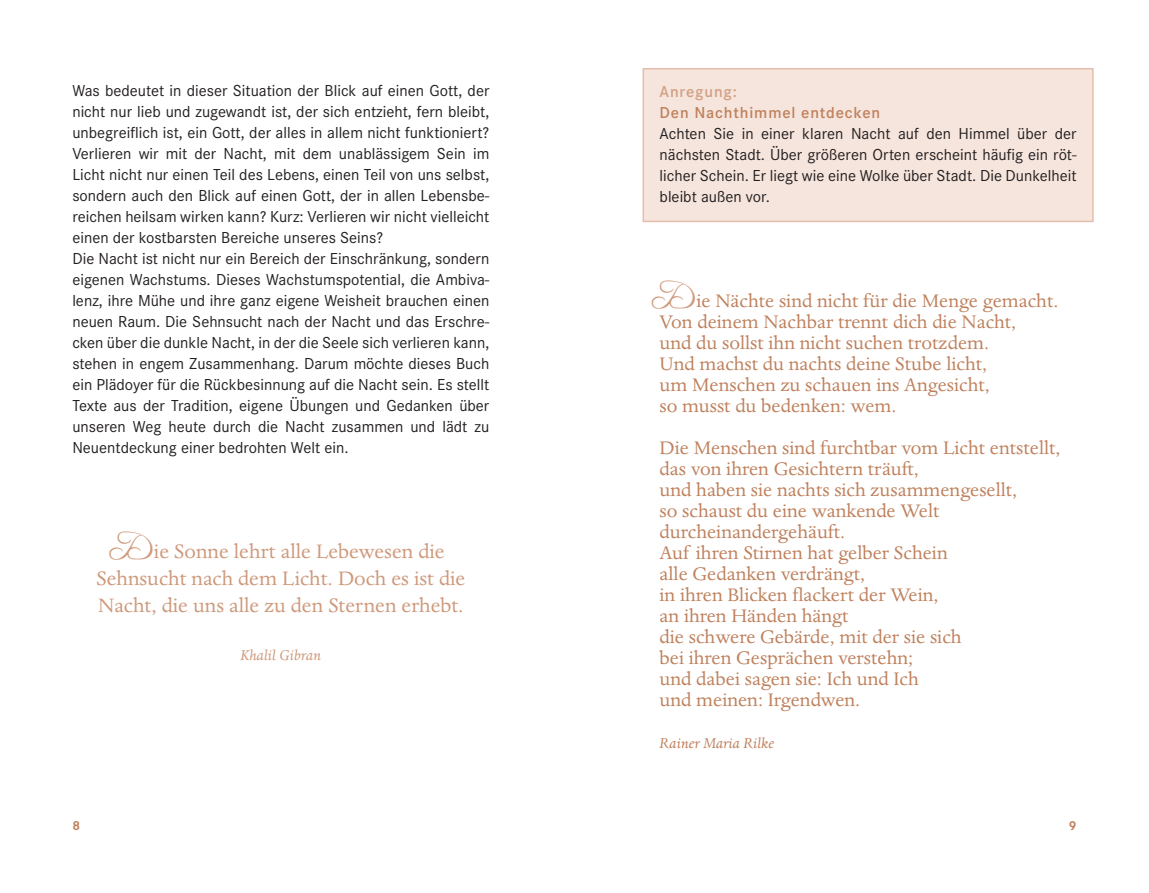
<style>
.page{position:relative;width:1149px;height:893px;background:#fff}
.page>*{position:absolute;margin:0;border:0;box-sizing:border-box;transform-origin:0 0}
.t1{font:22.5px/27px "Dante";color:#ce997c;text-align:center}
.t2{font:21px/21px "Dante";color:#bf815d}
.t3{font:16.5px/21px "Corporate S";color:#231f20;text-align:justify}
.t4{font:600 16.5px "Corporate S";letter-spacing:.05em;color:#bf815d}
.t5{font:italic 16.5px "Dante";color:#bf815d}
.t6{font:italic 16.5px "Dante";color:#ce997c}
.t7{font:600 16.5px "Corporate S";letter-spacing:.05em;color:#d29f83}
.t8{font:700 13.5px "Corporate S";color:#bf815d}
.s1{font-family:"Freebooter Script";font-size:34.5px}
.s2{font-family:"Freebooter Script";font-size:34.5px;color:#ce997c}
</style>
<div class="page">
<div style="left:642px;top:68px;width:451px;height:154px;background:#f6e5dd;border:2px solid #e4beab"></div>
<p class="t3" style="left:72px;top:80px;width:418px;text-align:left">Was bedeutet in dieser Situation der Blick auf einen Gott, der nicht nur lieb und zugewandt ist, der sich entzieht, fern bleibt, unbegreiflich ist, ein Gott, der alles in allem nicht funktioniert?<br>Verlieren wir mit der Nacht, mit dem unablässigem Sein im Licht nicht nur einen Teil des Lebens, einen Teil von uns selbst, sondern auch den Blick auf einen Gott, der in allen Lebensbe&shy;reichen heilsam wirken kann? Kurz: Verlieren wir nicht vielleicht einen der kostbarsten Bereiche unseres Seins?<br>Die Nacht ist nicht nur ein Bereich der Einschränkung, sondern eigenen Wachstums. Dieses Wachstumspotential, die Ambiva&shy;lenz, ihre Mühe und ihre ganz eigene Weisheit brauchen einen neuen Raum. Die Sehnsucht nach der Nacht und das Erschre&shy;cken über die dunkle Nacht, in der die Seele sich verlieren kann, stehen in engem Zusammenhang. Darum möchte dieses Buch ein Plädoyer für die Rückbesinnung auf die Nacht sein. Es stellt Texte aus der Tradition, eigene Übungen und Gedanken über unseren Weg heute durch die Nacht zusammen und lädt zu Neuentdeckung einer bedrohten Welt ein.</p>
<h1 class="t1" style="left:96px;top:538px;width:370px"><span class="s1">D</span>ie Sonne lehrt alle Lebewesen die<br>Sehnsucht nach dem Licht. Doch es ist die<br>Nacht, die uns alle zu den Sternen erhebt.</h1>
<p class="t6" style="left:240px;top:646px;width:82px">Khalil Gibran</p>
<p class="t7" style="left:659px;top:82px;width:79px">Anregung:</p>
<p class="t4" style="left:659px;top:103px;width:222px">Den Nachthimmel entdecken</p>
<p class="t3" style="left:659px;top:123px;width:418px">Achten Sie in einer klaren Nacht auf den Himmel über der nächsten Stadt. Über größeren Orten erscheint häufig ein röt&shy;licher Schein. Er liegt wie eine Wolke über Stadt. Die Dunkelheit bleibt außen vor.</p>
<p class="t2" style="left:659px;top:291px;width:400px"><span class="s2">D</span>ie Nächte sind nicht für die Menge gemacht.<br>Von deinem Nachbar trennt dich die Nacht,<br>und du sollst ihn nicht suchen trotzdem.<br>Und machst du nachts deine Stube licht,<br>um Menschen zu schauen ins Angesicht,<br>so musst du bedenken: wem.</p>
<p class="t2" style="left:659px;top:438px;width:402px">Die Menschen sind furchtbar vom Licht entstellt, das von ihren Gesichtern träuft,<br>und haben sie nachts sich zusammengesellt,<br>so schaust du eine wankende Welt durcheinandergehäuft.<br>Auf ihren Stirnen hat gelber Schein<br>alle Gedanken verdrängt,<br>in ihren Blicken flackert der Wein,<br>an ihren Händen hängt<br>die schwere Gebärde, mit der sie sich<br>bei ihren Gesprächen verstehn;<br>und dabei sagen sie: Ich und Ich<br>und meinen: Irgendwen.</p>
<p class="t5" style="left:659px;top:734px;width:116px">Rainer Maria Rilke</p>
<p class="t8" style="left:72px;top:816px;width:9px">8</p>
<p class="t8" style="left:1068px;top:816px;width:9px">9</p>
</div>
